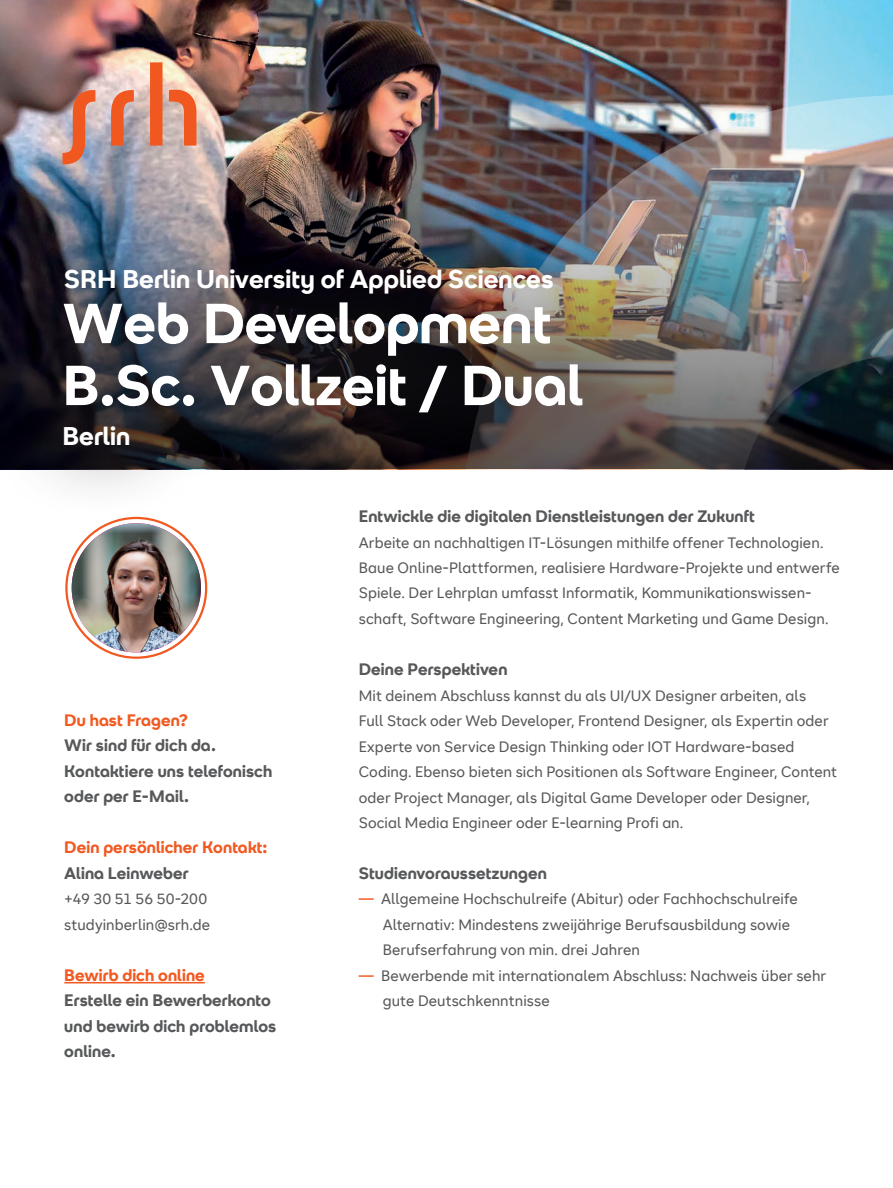
<style>
.page{position:relative;width:893px;height:1188px;background:#fff}
.page>*{position:absolute;margin:0;border:0;box-sizing:border-box;transform-origin:0 0}
.t1{font:700 56.25px/61.9px "SRH Headline";color:#fff}
.t2{font:700 25.5px "SRH Headline";color:#fff}
.t3{font:700 16.5px/25.5px "SRH Headline";letter-spacing:.005em;color:#57585a}
.t4{font:700 16.5px "SRH Headline";letter-spacing:.005em;color:#f15921}
.t5{font:15px/25.3px "SRH Text";letter-spacing:.005em;color:#57585a}
.s1{color:#f15921}
</style>
<div class="page">
<img style="left:0;top:0;width:893px;height:234px">
<img style="left:72px;top:523px;width:129px;height:129px;border-radius:65px">
<hr style="left:64px;top:982px;width:141px;height:1px;background:#f15921">
<img style="left:1px;top:14px;width:892px;height:455px">
<div style="left:0;top:234px;width:688px;height:282px;background:#231f20;opacity:.6"></div>
<h2 class="t2" style="left:64px;top:265px;width:491px">SRH Berlin University of Applied Sciences</h2>
<h1 class="t1" style="left:63px;top:293px;width:522px">Web Development<br>B.Sc. Vollzeit / Dual</h1>
<h2 class="t2" style="left:63px;top:421px;width:69px">Berlin</h2>
<p class="t4" style="left:64px;top:710px;width:125px">Du hast Fragen?</p>
<p class="t3" style="left:64px;top:733px;width:209px">Wir sind für dich da.<br>Kontaktiere uns telefonisch oder per E-Mail.</p>
<p class="t4" style="left:64px;top:838px;width:205px">Dein persönlicher Kontakt:</p>
<p class="t3" style="left:64px;top:860px;width:126px">Alina Leinweber</p>
<p class="t5" style="left:64px;top:887px;width:147px">+49 30 51 56 50-200 studyinberlin@srh.de</p>
<p class="t4" style="left:64px;top:966px;width:142px">Bewirb dich online</p>
<p class="t3" style="left:64px;top:988px;width:213px">Erstelle ein Bewerberkonto und bewirb dich problemlos online.</p>
<p class="t3" style="left:359px;top:503px;width:398px">Entwickle die digitalen Dienstleistungen der Zukunft</p>
<p class="t5" style="left:359px;top:530px;width:483px">Arbeite an nachhaltigen IT-Lösungen mithilfe offener Technologien.<br>Baue Online-Plattformen, realisiere Hardware-Projekte und entwerfe Spiele. Der Lehrplan umfasst Informatik, Kommunikationswissen&shy;schaft, Software Engineering, Content Marketing und Game Design.</p>
<p class="t3" style="left:359px;top:656px;width:150px">Deine Perspektiven</p>
<p class="t5" style="left:359px;top:683px;width:480px">Mit deinem Abschluss kannst du als UI/UX Designer arbeiten, als<br>Full Stack oder Web Developer, Frontend Designer, als Expertin oder Experte von Service Design Thinking oder IOT Hardware-based Coding. Ebenso bieten sich Positionen als Software Engineer, Content oder Project Manager, als Digital Game Developer oder Designer, Social Media Engineer oder E-learning Profi an.</p>
<p class="t3" style="left:359px;top:860px;width:190px">Studienvoraussetzungen</p>
<p class="t5" style="left:383px;top:887px;width:416px;text-indent:-24px"><span class="s1">—</span> Allgemeine Hochschulreife (Abitur) oder Fachhochschulreife<br>Alternativ: Mindestens zweijährige Berufsausbildung sowie<br>Berufserfahrung von min. drei Jahren</p>
<p class="t5" style="left:383px;top:963px;width:445px;text-indent:-24px"><span class="s1">—</span> Bewerbende mit internationalem Abschluss: Nachweis über sehr gute Deutschkenntnisse</p>
</div>
